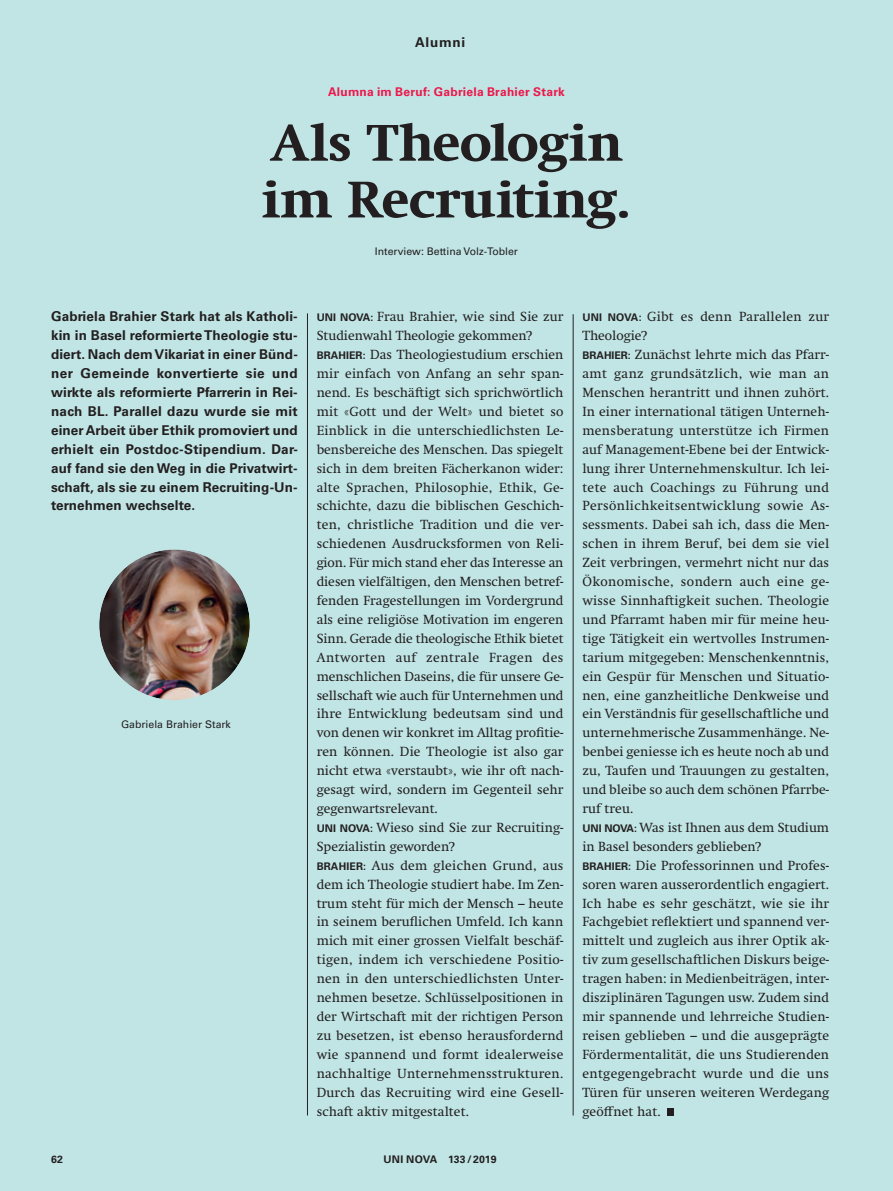
<style>
.page{position:relative;width:893px;height:1191px;background:#c1e5e5}
.page>*{position:absolute;margin:0;border:0;box-sizing:border-box;transform-origin:0 0}
.t1{font:700 52.5px/56.7px "Swift Neue LT Pro";letter-spacing:.005em;color:#231f20}
.t2{font:13.5px/18.9px "Swift Neue LT Pro";letter-spacing:.01em;color:#231f20}
.t3{font:700 13.5px/18.9px "Univers LT Std";letter-spacing:.01em;color:#231f20;text-align:justify}
.t4{font:700 12px "Univers LT Std";letter-spacing:.02em;color:#ed164b}
.t5{font:10.5px "Univers LT Std";color:#231f20}
.t6{font:700 10.5px "Univers LT Std";letter-spacing:.02em;color:#231f20}
.s1{font-family:"Univers LT Std";font-weight:700;font-size:10.5px}
</style>
<div class="page">
<img style="left:99px;top:549px;width:151px;height:151px;border-radius:50%">
<hr style="left:307px;top:313px;width:1px;height:802px;background:#231f20">
<hr style="left:573px;top:314px;width:1px;height:801px;background:#231f20">
<div style="left:667px;top:1108px;width:7px;height:7px;background:#231f20"></div>
<p class="t3" style="left:415px;top:34px;width:52px">Alumni</p>
<p class="t4" style="left:328px;top:87px;width:238px">Alumna im Beruf: Gabriela Brahier Stark</p>
<h1 class="t1" style="left:262px;top:119px;width:371px">Als Theologin im Recruiting.</h1>
<p class="t5" style="left:375px;top:247px;width:145px">Interview: Bettina Volz-Tobler</p>
<p class="t3" style="left:51px;top:308px;width:248px">Gabriela Brahier Stark hat als Katholi&shy;kin in Basel reformierte Theologie stu&shy;diert. Nach dem Vikariat in einer Bünd&shy;ner Gemeinde konvertierte sie und wirkte als reformierte Pfarrerin in Rei&shy;nach BL. Parallel dazu wurde sie mit einer Arbeit über Ethik promoviert und erhielt ein Postdoc-Stipendium. Dar&shy;auf fand sie den Weg in die Privatwirt&shy;schaft, als sie zu einem Recruiting- Un&shy;ter nehmen wechselte.</p>
<p class="t2" style="left:317px;top:308px;width:248px"><span class="s1">UNI NOVA:</span> Frau Brahier, wie sind Sie zur Studienwahl Theologie gekommen?<br><span class="s1">BRAHIER:</span> Das Theologiestudium erschien mir einfach von Anfang an sehr span&shy;nend. Es beschäftigt sich sprichwörtlich mit «Gott und der Welt» und bietet so Einblick in die unterschiedlichsten Le&shy;bensbereiche des Menschen. Das spiegelt sich in dem breiten Fächerkanon wider: alte Sprachen, Philosophie, Ethik, Ge&shy;schichte, dazu die biblischen Geschich&shy;ten, christliche Tradition und die ver&shy;schiedenen Ausdrucksformen von Reli&shy;gion. Für mich stand eher das Interesse an diesen vielfältigen, den Menschen betref&shy;fenden Fragestellungen im Vordergrund als eine religiöse Motivation im engeren Sinn. Gerade die theologische Ethik bietet Antworten auf zentrale Fragen des menschlichen Daseins, die für unsere Ge&shy;sellschaft wie auch für Unternehmen und ihre Entwicklung bedeutsam sind und von denen wir konkret im Alltag profitie&shy;ren können. Die Theologie ist also gar nicht etwa «verstaubt», wie ihr oft nach&shy;gesagt wird, sondern im Gegenteil sehr gegenwartsrelevant.<br><span class="s1">UNI NOVA:</span> Wieso sind Sie zur Recruiting-Spezialistin geworden?<br><span class="s1">BRAHIER:</span> Aus dem gleichen Grund, aus dem ich Theologie studiert habe. Im Zen&shy;trum steht für mich der Mensch – heute in seinem beruflichen Umfeld. Ich kann mich mit einer grossen Vielfalt beschäf&shy;tigen, indem ich verschiedene Positio&shy;nen in den unterschiedlichsten Unter&shy;nehmen besetze. Schlüsselpositionen in der Wirtschaft mit der richtigen Person zu besetzen, ist ebenso herausfordernd wie spannend und formt idealerweise nachhaltige Unternehmensstrukturen.<br>Durch das Recruiting wird eine Gesell&shy;schaft aktiv mitgestaltet.</p>
<p class="t2" style="left:582px;top:308px;width:248px"><span class="s1">UNI NOVA:</span> Gibt es denn Parallelen zur Theologie?<br><span class="s1">BRAHIER:</span> Zunächst lehrte mich das Pfarr&shy;amt ganz grundsätzlich, wie man an Menschen herantritt und ihnen zuhört.<br>In einer international tätigen Unterneh&shy;mensberatung unterstütze ich Firmen auf Management-Ebene bei der Entwick&shy;lung ihrer Unternehmenskultur. Ich lei&shy;tete auch Coachings zu Führung und Persönlichkeitsentwicklung sowie As&shy;sessments. Dabei sah ich, dass die Men&shy;schen in ihrem Beruf, bei dem sie viel Zeit verbringen, vermehrt nicht nur das Ökonomische, sondern auch eine ge&shy;wisse Sinnhaftigkeit suchen. Theologie und Pfarramt haben mir für meine heu&shy;tige Tätigkeit ein wertvolles Instrumen&shy;tarium mitgegeben: Menschenkenntnis, ein Gespür für Menschen und Situatio&shy;nen, eine ganzheitliche Denkweise und ein Verständnis für gesellschaftliche und unternehmerische Zusammenhänge. Ne&shy;benbei geniess e ich es heute noch ab und zu, Taufen und Trauungen zu gestalten, und bleibe so auch dem schönen Pfarrbe&shy;ruf treu.<br><span class="s1">UNI NOVA:</span> Was ist Ihnen aus dem Studium in Basel besonders geblieben?<br><span class="s1">BRAHIER:</span> Die Professorinnen und Profes&shy;soren waren ausserordentlich engagiert.<br>Ich habe es sehr geschätzt, wie sie ihr Fachgebiet reflektiert und spannend ver&shy;mittelt und zugleich aus ihrer Optik ak&shy;tiv zum gesellschaftlichen Diskurs beige&shy;tragen haben: in Medienbeiträgen, inter&shy;disziplinären Tagungen usw. Zudem sind mir spannende und lehrreiche Studien&shy;reisen geblieben – und die ausgeprägte Fördermentalität, die uns Studierenden entgegengebracht wurde und die uns Türen für unseren weiteren Werdegang geöffnet hat.</p>
<p class="t5" style="left:121px;top:720px;width:111px">Gabriela Brahier Stark</p>
<p class="t6" style="left:51px;top:1154px;width:14px">62</p>
<p class="t6" style="left:384px;top:1154px;width:115px">UNI NOVA 133 / 2019</p>
</div>
